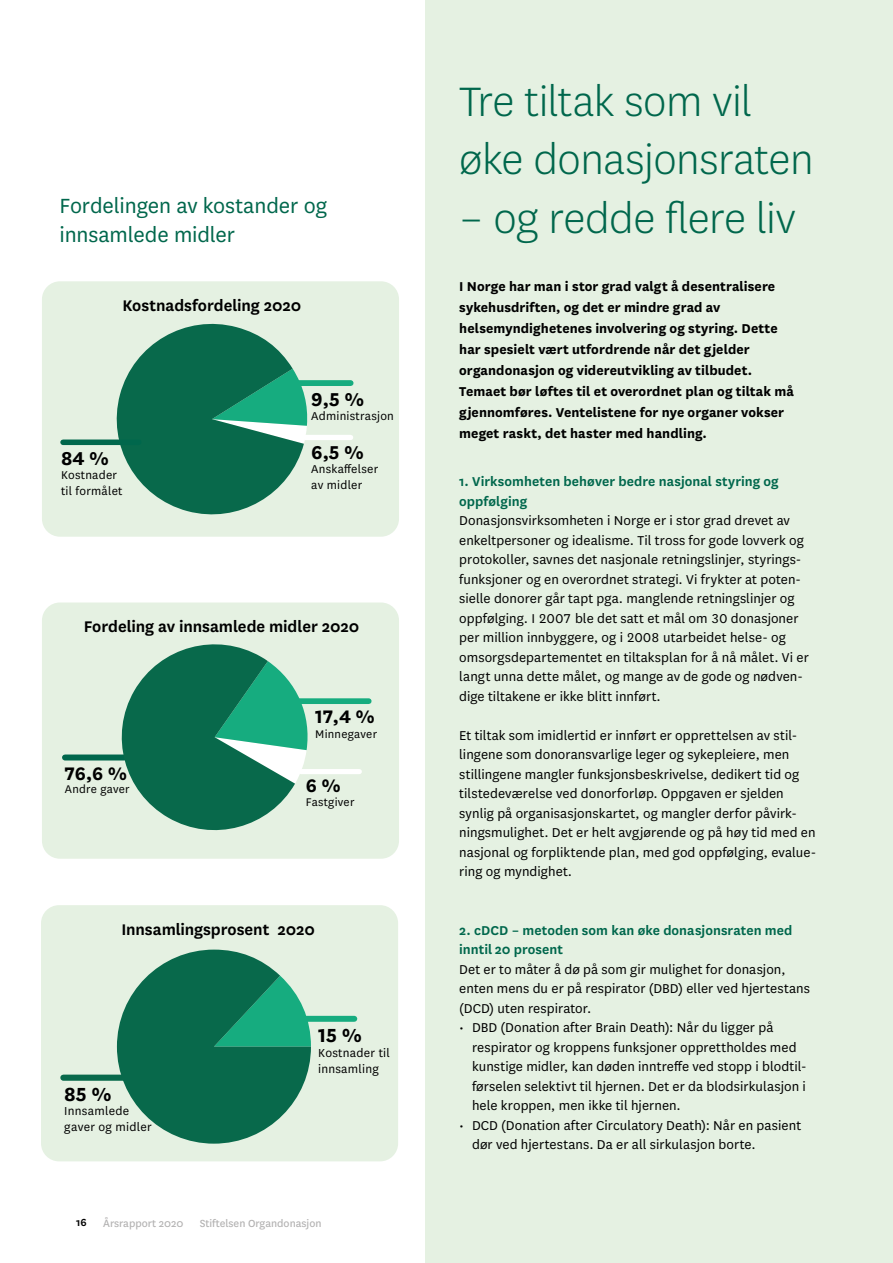
<style>
.page{position:relative;width:893px;height:1263px;background:#fff}
.page>*{position:absolute;margin:0;border:0;box-sizing:border-box;transform-origin:0 0}
.t1{font:300 48px/58.5px "National";letter-spacing:-.01em;color:#00674c}
.t2{font:24px/29.2px "National";letter-spacing:-.005em;color:#00674c}
.t3{font:700 22.2px "National";color:#000}
.t4{font:700 21.75px "National";color:#000}
.t5{font:700 21.3px "National";color:#000}
.t6{font:600 18px "National";letter-spacing:-.005em;color:#000}
.t7{font:15px/19.5px "National";letter-spacing:.005em;color:#000}
.t8{font:700 15px/21px "National";letter-spacing:.005em;color:#000}
.t9{font:600 15px/19.5px "National";letter-spacing:.005em;color:#00674c}
.t10{font:13.5px/16.2px "National";letter-spacing:.02em;color:#000}
.t11{font:13.35px/15.9px "National";letter-spacing:.02em;color:#000}
.t12{font:12.9px "National";letter-spacing:.02em;color:#000}
.t13{font:12px "National";color:#b3b2b2}
.t14{font:600 12px "National";color:#000}
</style>
<div class="page">
<div style="left:425px;top:0;width:468px;height:1263px;background:#e5f1e2"></div>
<div style="left:42px;top:281px;width:357px;height:256px;background:#e5f1e2;border-radius:18px"></div>
<div style="left:42px;top:602px;width:357px;height:257px;background:#e5f1e2;border-radius:18px"></div>
<div style="left:41px;top:905px;width:357px;height:256px;background:#e5f1e2;border-radius:18px"></div>
<svg style="left:106px;top:323px;width:202px;height:192px"></svg>
<div style="left:63px;top:439px;width:76px;height:6px;background:#00674c"></div>
<div style="left:305px;top:435px;width:46px;height:5px;background:#fff"></div>
<div style="left:298px;top:380px;width:53px;height:6px;background:#16ac7f"></div>
<div style="left:63px;top:1074px;width:73px;height:7px;background:#08694b"></div>
<div style="left:303px;top:1016px;width:51px;height:6px;background:#16ac7f"></div>
<svg style="left:117px;top:949px;width:194px;height:195px"></svg>
<div style="left:65px;top:754px;width:59px;height:6px;background:#00674c"></div>
<div style="left:301px;top:769px;width:58px;height:5px;background:#fff"></div>
<div style="left:298px;top:698px;width:71px;height:6px;background:#16ac7f"></div>
<svg style="left:109px;top:644px;width:203px;height:187px"></svg>
<h2 class="t2" style="left:60px;top:190px;width:269px">Fordelingen av kostander og innsamlede midler</h2>
<p class="t6" style="left:123px;top:293px;width:180px">Kostnadsfordeling 2020</p>
<h3 class="t4" style="left:61px;top:443px;width:49px">84 %</h3>
<p class="t11" style="left:61px;top:466px;width:63px">Kostnader til formålet</p>
<h3 class="t4" style="left:311px;top:384px;width:54px">9,5 %</h3>
<p class="t11" style="left:311px;top:408px;width:84px">Administrasjon</p>
<h3 class="t4" style="left:311px;top:437px;width:54px">6,5 %</h3>
<p class="t11" style="left:311px;top:460px;width:69px">Anskaffelser av midler</p>
<p class="t6" style="left:84px;top:614px;width:277px">Fordeling av innsamlede midler 2020</p>
<h3 class="t5" style="left:315px;top:702px;width:61px">17,4 %</h3>
<p class="t12" style="left:315px;top:725px;width:63px">Minnegaver</p>
<h3 class="t5" style="left:65px;top:758px;width:63px">76,6 %</h3>
<p class="t12" style="left:65px;top:780px;width:66px">Andre gaver</p>
<h3 class="t5" style="left:306px;top:771px;width:36px">6 %</h3>
<p class="t12" style="left:306px;top:794px;width:50px">Fastgiver</p>
<p class="t6" style="left:121px;top:917px;width:195px">Innsamlingsprosent 2020</p>
<h3 class="t3" style="left:64px;top:1078px;width:49px">85 %</h3>
<p class="t10" style="left:64px;top:1102px;width:89px">Innsamlede gaver og midler</p>
<h3 class="t3" style="left:318px;top:1019px;width:45px">15 %</h3>
<p class="t10" style="left:318px;top:1044px;width:73px">Kostnader til innsamling</p>
<p class="t14" style="left:76px;top:1214px;width:12px">16</p>
<p class="t13" style="left:103px;top:1215px;width:82px">Årsrapport 2020</p>
<p class="t13" style="left:200px;top:1215px;width:123px">Stiftelsen Organdonasjon</p>
<h1 class="t1" style="left:459px;top:70px;width:356px">Tre tiltak som vil øke donasjonsraten</h1>
<h1 class="t1" style="left:459px;top:187px;width:338px">– og redde flere liv</h1>
<p class="t8" style="left:459px;top:275px;width:336px">I Norge har man i stor grad valgt å desentralisere sykehusdriften, og det er mindre grad av helsemyndighetenes involvering og styring. Dette har spesielt vært utfordrende når det gjelder organdonasjon og videreutvikling av tilbudet.<br>Temaet bør løftes til et overordnet plan og tiltak må gjennomføres. Ventelistene for nye organer vokser meget raskt, det haster med handling.</p>
<p class="t9" style="left:459px;top:471px;width:321px">1. Virksomheten behøver bedre nasjonal styring og oppfølging</p>
<p class="t7" style="left:459px;top:510px;width:351px">Donasjonsvirksomheten i Norge er i stor grad drevet av enkeltpersoner og idealisme. Til tross for gode lovverk og protokoller, savnes det nasjonale retningslinjer, styrings&shy;funksjoner og en overordnet strategi. Vi frykter at poten&shy;sielle donorer går tapt pga. manglende retningslinjer og oppfølging. I 2007 ble det satt et mål om 30 donasjoner per million innbyggere, og i 2008 utarbeidet helse- og omsorgsdepartementet en tiltaksplan for å nå målet. Vi er langt unna dette målet, og mange av de gode og nødven&shy;dige tiltakene er ikke blitt innført.</p>
<p class="t7" style="left:459px;top:725px;width:358px">Et tiltak som imidlertid er innført er opprettelsen av stil-- lingene som donoransvarlige leger og sykepleiere, men stillingene mangler funksjonsbeskrivelse, dedikert tid og tilstedeværelse ved donorforløp. Oppgaven er sjelden synlig på organisasjonskartet, og mangler derfor påvirk&shy;ningsmulighet. Det er helt avgjørende og på høy tid med en nasjonal og forpliktende plan, med god oppfølging, evalue&shy;ring og myndighet.</p>
<p class="t9" style="left:459px;top:919px;width:335px">2. cDCD – metoden som kan øke donasjonsraten med inntil 20 prosent</p>
<p class="t7" style="left:459px;top:959px;width:352px">Det er to måter å dø på som gir mulighet for donasjon, enten mens du er på respirator (DBD) eller ved hjertestans (DCD) uten respirator.</p>
<p class="t7" style="left:472px;top:1017px;width:336px;text-indent:-13px">• DBD (Donation after Brain Death): Når du ligger på respirator og kroppens funksjoner opprettholdes med kunstige midler, kan døden inntreffe ved stopp i blodtil&shy;førselen selektivt til hjernen. Det er da blodsirkulasjon i hele kroppen, men ikke til hjernen.</p>
<p class="t7" style="left:472px;top:1115px;width:331px;text-indent:-13px">• DCD (Donation after Circulatory Death): Når en pasient dør ved hjertestans. Da er all sirkulasjon borte.</p>
</div>
